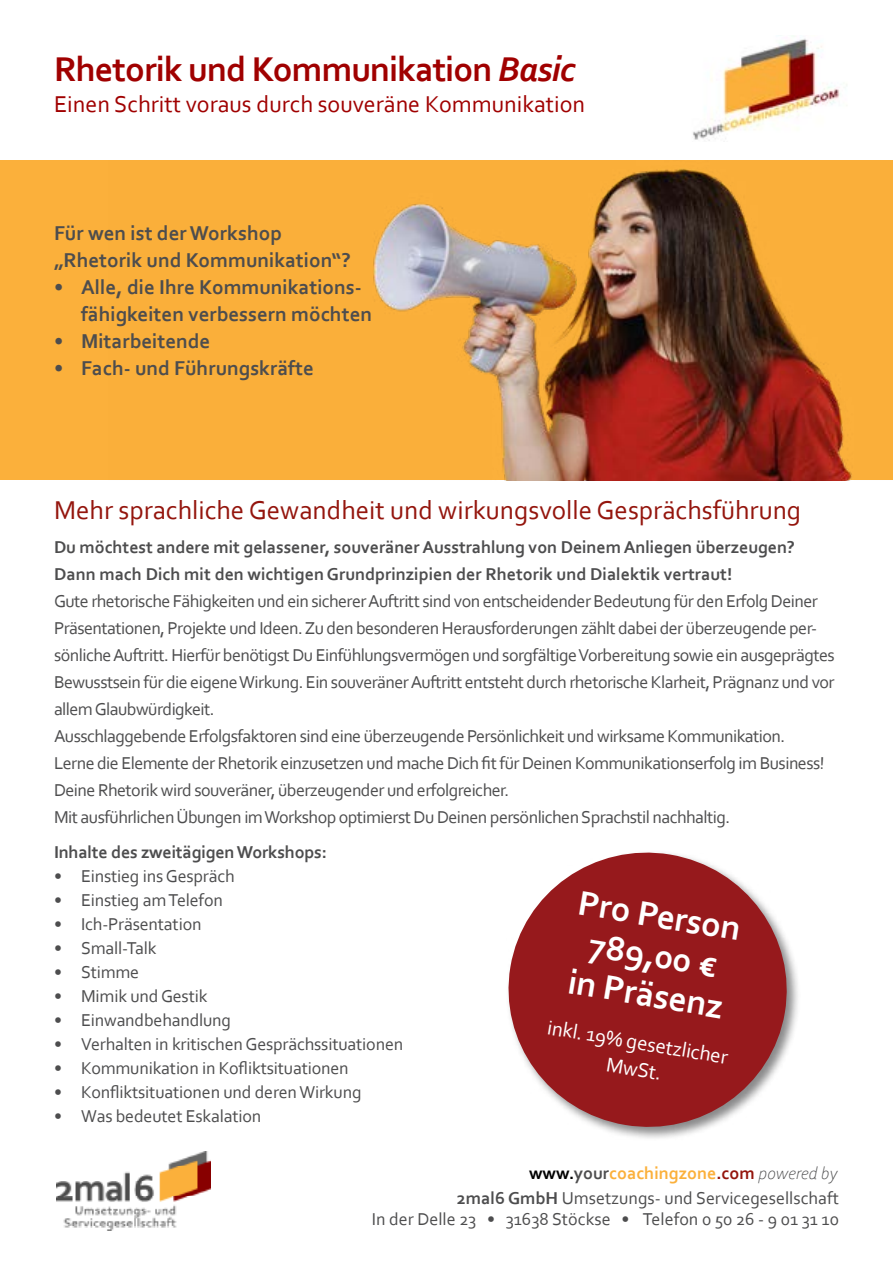
<style>
.page{position:relative;width:893px;height:1263px;background:#fff}
.page>*{position:absolute;margin:0;border:0;box-sizing:border-box;transform-origin:0 0}
.t1{font:700 36px "Corbel";letter-spacing:-.025em;color:#a00000}
.t2{font:700 36px/39.8px "Corbel";color:#fff;text-align:center}
.t3{font:27px "Corbel";color:#94150d}
.t4{font:24px "Corbel";color:#a00000}
.t5{font:700 21px/27px "Corbel";color:#4d4d4e}
.t6{font:21px/27px "Corbel";color:#fff;text-align:center}
.t7{font:18px/27px "Corbel";letter-spacing:-.03em;color:#4d4d4e}
.t8{font:18px "Corbel";letter-spacing:-.01em;color:#4d4d4e}
.t9{font:700 18px/27px "Corbel";letter-spacing:-.005em;color:#4d4d4e}
.t10{font:18px/21px "Corbel";color:#4d4d4e;text-align:right}
.t11{font:700 18px "Corbel";color:#fbb03b}
.s1{font-style:italic}
.s2{color:#000}
.s3{color:#4d4d4e}
.s4{color:#94150d}
.s5{font-weight:300;font-style:italic;color:#4d4d4e}
.s6{font-weight:700}
</style>
<div class="page">
<div style="left:0;top:160px;width:893px;height:320px;background:#fbb03b"></div>
<img style="left:373px;top:168px;width:479px;height:312px">
<img style="left:693px;top:38px;width:154px;height:103px">
<img style="left:56px;top:1151px;width:154px;height:79px">
<svg style="left:508px;top:852px;width:289px;height:285px;fill:#96191c"></svg>
<h1 class="t1" style="left:54px;top:46px;width:523px">Rhetorik und Kommunikation <span class="s1">Basic</span></h1>
<h3 class="t4" style="left:54px;top:89px;width:533px">Einen Schritt voraus durch souveräne Kommunikation</h3>
<p class="t5" style="left:54px;top:219px;width:298px">Für wen ist der Workshop „Rhetorik und Kommunikation“?</p>
<p class="t5" style="left:81px;top:273px;width:293px;text-indent:-27px">• Alle, die Ihre Kommunikations&shy;fähigkeiten verbessern möchten</p>
<p class="t5" style="left:54px;top:327px;width:158px">• Mitarbeitende</p>
<p class="t5" style="left:54px;top:354px;width:261px">• Fach- und Führungskräfte</p>
<h2 class="t3" style="left:54px;top:493px;width:749px">Mehr sprachliche Gewandheit und wirkungsvolle Gesprächsführung</h2>
<p class="t9" style="left:54px;top:533px;width:742px">Du möchtest andere mit gelassener, souveräner Ausstrahlung von Deinem Anliegen überzeugen?<br>Dann mach Dich mit den wichtigen Grundprinzipien der Rhetorik und Dialektik vertraut!</p>
<p class="t7" style="left:54px;top:587px;width:782px">Gute rhetorische Fähigkeiten und ein sicherer Auftritt sind von entscheidender Bedeutung für den Erfolg Deiner Präsentationen, Projekte und Ideen. Zu den besonderen Herausforderungen zählt dabei der überzeugende per&shy;sönliche Auftritt. Hierfür benötigst Du Einfühlungsvermögen und sorgfältige Vorbereitung sowie ein ausgeprägtes Bewusstsein für die eigene Wirkung. Ein souveräner Auftritt entsteht durch rhetorische Klarheit, Prägnanz und vor allem Glaubwürdigkeit.<br>Ausschlaggebende Erfolgsfaktoren sind eine überzeugende Persönlichkeit und wirksame Kommunikation.<br>Lerne die Elemente der Rhetorik einzusetzen und mache Dich fit für Deinen Kommunikationserfolg im Business!<br>Deine Rhetorik wird souveräner, überzeugender und erfolgreicher.<br>Mit ausführlichen Übungen im Workshop optimierst Du Deinen persönlichen Sprachstil nachhaltig.</p>
<p class="t9" style="left:54px;top:838px;width:274px">Inhalte des zweitägigen Workshops:</p>
<p class="t8" style="left:54px;top:864px;width:182px">• Einstieg ins Gespräch</p>
<p class="t8" style="left:54px;top:888px;width:171px">• Einstieg am Telefon</p>
<p class="t8" style="left:54px;top:912px;width:149px">• Ich-Präsentation</p>
<p class="t8" style="left:54px;top:936px;width:104px">• Small-Talk</p>
<p class="t7" style="left:54px;top:958px;width:87px">• Stimme</p>
<p class="t8" style="left:54px;top:984px;width:155px">• Mimik und Gestik</p>
<p class="t8" style="left:54px;top:1008px;width:179px">• Einwandbehandlung</p>
<p class="t8" style="left:54px;top:1032px;width:351px">• Verhalten in kritischen Gesprächssituationen</p>
<p class="t8" style="left:54px;top:1056px;width:296px">• Kommunikation in Kofliktsituationen</p>
<p class="t8" style="left:54px;top:1080px;width:309px">• Konfliktsituationen und deren Wirkung</p>
<p class="t8" style="left:54px;top:1104px;width:209px">• Was bedeutet Eskalation</p>
<h1 class="t2" style="left:582px;top:882px;width:166px;rotate:9deg">Pro Person<br>789,00 € in Präsenz</h1>
<p class="t6" style="left:550px;top:1012px;width:184px;rotate:10deg">inkl. 19% gesetzlicher<br>MwSt.</p>
<p class="t11" style="left:529px;top:1161px;width:310px"><span class="s2">www.</span><span class="s3">your</span>coachingzone<span class="s4">.com</span> <span class="s5">powered by</span></p>
<p class="t10" style="left:372px;top:1187px;width:469px"><span class="s6">2mal6 GmbH</span> Umsetzungs- und Servicegesellschaft<br>In der Delle 23 • 31638 Stöckse • Telefon 0 50 26 - 9 01 31 10</p>
</div>
